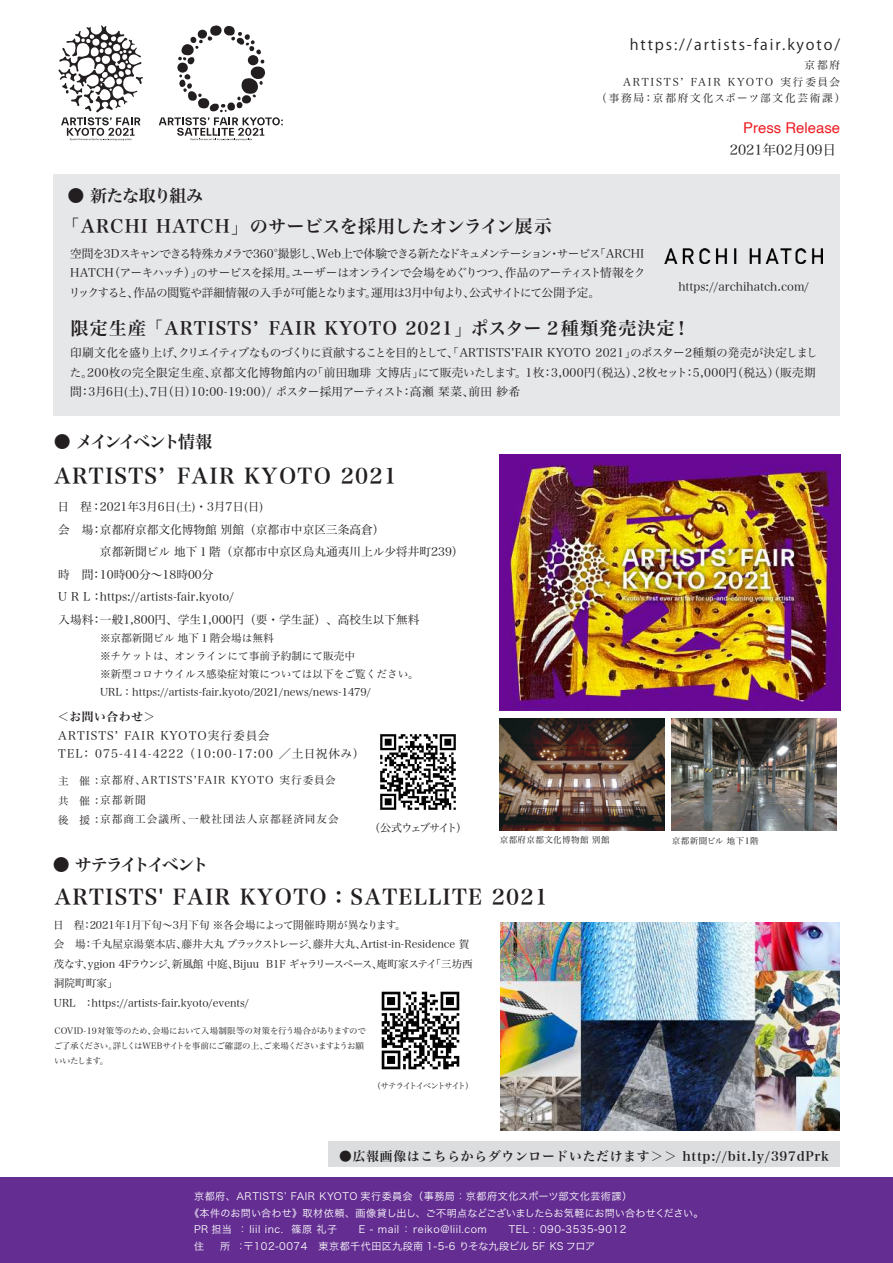
<style>
.page{position:relative;width:893px;height:1263px;background:#fff}
.page>*{position:absolute;margin:0;border:0;box-sizing:border-box;transform-origin:0 0}
.t1{font:21.3px "Hira Min Pro W6";letter-spacing:.06em;color:#231f20}
.t2{font:18px "Hira Min Pro W6";letter-spacing:.06em;color:#231f20}
.t3{font:18px "Hira Min Pro W6";letter-spacing:.015em;color:#231f20}
.t4{font:16.95px "Hira Min Pro W6";letter-spacing:-.14em;color:#231f20}
.t5{font:16.95px "Hira Min Pro W6";letter-spacing:-.145em;color:#231f20}
.t6{font:16.95px "Hira Min Pro W6";letter-spacing:-.055em;color:#231f20}
.t7{font:14.85px "Koz Go Pro";letter-spacing:.125em;color:#231f20}
.t8{font:14.85px "Helvetica";color:#ee1d23}
.t9{font:13.8px "Hira Min Pro W3";color:#231f20}
.t10{font:12.75px "Hira Min Pro W6";letter-spacing:.06em;color:#231f20}
.t11{font:11.7px/22.5px "Hira Min Pro W3";color:#231f20}
.t12{font:11.7px/19.5px "Hira Min Pro W3";letter-spacing:-.055em;color:#231f20}
.t13{font:11.7px/18px "Hira Min Pro W3";letter-spacing:.09em;color:#231f20}
.t14{font:11.7px "Hira Min Pro W6";letter-spacing:.065em;color:#231f20}
.t15{font:11.1px "Hira Min Pro W3";letter-spacing:-.155em;color:#231f20}
.t16{font:10.65px/19.5px "Hira Min Pro W3";color:#231f20}
.t17{font:10.65px/19.5px "Hira Min Pro W3";letter-spacing:.1em;color:#231f20}
.t18{font:10.65px "Hira Min Pro W3";letter-spacing:.17em;color:#231f20}
.t19{font:10.05px "Hira Kaku Pro W3";letter-spacing:.05em;color:#fff}
.t20{font:10.05px "Hira Kaku Pro W3";letter-spacing:.01em;color:#fff}
.t21{font:8.55px/15px "Hira Min Pro W3";letter-spacing:-.035em;color:#231f20}
.t22{font:8.55px "Hira Min Pro W3";letter-spacing:.05em;color:#231f20}
.t23{font:8.55px "Hira Min Pro W3";letter-spacing:-.16em;color:#231f20}
</style>
<div class="page">
<div style="left:0;top:1178px;width:893px;height:85px;background:#632d91"></div>
<svg style="left:159px;top:25px;width:124px;height:116px"></svg>
<svg style="left:58px;top:25px;width:85px;height:116px"></svg>
<div style="left:54px;top:174px;width:786px;height:242px;background:#e6e7e9"></div>
<img style="left:500px;top:718px;width:164px;height:113px">
<img style="left:672px;top:718px;width:164px;height:113px">
<img style="left:380px;top:734px;width:76px;height:76px">
<img style="left:500px;top:455px;width:340px;height:255px">
<img style="left:381px;top:991px;width:79px;height:79px">
<div style="left:328px;top:1141px;width:512px;height:26px;background:#dcdddf"></div>
<img style="left:500px;top:923px;width:340px;height:207px">
<img style="left:665px;top:249px;width:158px;height:14px">
<p class="t7" style="left:630px;top:35px;width:212px">https://artists-fair.kyoto/</p>
<p class="t16" style="left:804px;top:55px;width:37px">京都府</p>
<p class="t18" style="left:623px;top:73px;width:218px">ARTISTSʼ FAIR KYOTO 実行委員会</p>
<p class="t18" style="left:596px;top:89px;width:251px">（事務局：京都府文化スポーツ部文化芸術課）</p>
<h3 class="t6" style="left:67px;top:181px;width:137px">● 新たな取り組み</h3>
<h2 class="t3" style="left:62px;top:210px;width:492px">「ARCHI HATCH」のサービスを採用したオンライン展示</h2>
<p class="t12" style="left:69px;top:243px;width:578px">空間を3Dスキャンできる特殊カメラで360°撮影し、Web上で体験できる新たなドキュメンテーション・サービス「ARCHI<br>HATCH（アーキハッチ）」のサービスを採用。ユーザーはオンラインで会場をめぐりつつ、作品のアーティスト情報をクリックすると、作品の閲覧や詳細情報の入手が可能となります。運用は3月中旬より、公式サイトにて公開予定。</p>
<p class="t8" style="left:743px;top:116px;width:98px">Press Release</p>
<p class="t9" style="left:730px;top:138px;width:108px">2021年02月09日</p>
<p class="t11" style="left:678px;top:275px;width:132px">https://archihatch.com/</p>
<h2 class="t2" style="left:71px;top:312px;width:621px">限定生産 「ARTISTSʼ FAIR KYOTO 2021」ポスター 2種類発売決定！</h2>
<p class="t11" style="left:70px;top:342px;width:750px;line-height:19.5px">印刷文化を盛り上げ、クリエイティブなものづくりに貢献することを目的として、「ARTISTSʼFAIR KYOTO 2021」のポスター2種類の発売が決定しました。200枚の完全限定生産、京都文化博物館内の「前田珈琲 文博店」にて販売いたします。1枚：3,000円（税込）、2枚セット：5,000円（税込）（販売期間：3月6日(土)、7日（日）10:00-19:00）/ ポスター採用アーティスト：高瀬 栞菜、前田 紗希</p>
<h3 class="t5" style="left:54px;top:426px;width:160px">● メインイベント情報</h3>
<h1 class="t1" style="left:54px;top:457px;width:344px">ARTISTSʼ FAIR KYOTO 2021</h1>
<p class="t11" style="left:100px;top:495px;width:365px">2021年3月6日(土)・3月7日(日)<br>京都府京都文化博物館 別館（京都市中京区三条高倉）<br>京都新聞ビル 地下１階（京都市中京区烏丸通夷川上ル少将井町239）<br>10時00分～18時00分<br>https://artists-fair.kyoto/<br>一般1,800円、学生1,000円（要・学生証）、高校生以下無料</p>
<p class="t16" style="left:100px;top:628px;width:320px;line-height:18px">※京都新聞ビル 地下１階会場は無料<br>※チケットは、オンラインにて事前予約制にて販売中<br>※新型コロナウイルス感染症対策については以下をご覧ください。URL：https://artists-fair.kyoto/2021/news/news-1479/</p>
<p class="t11" style="left:58px;top:495px;width:46px">日　程：会　場：</p>
<p class="t11" style="left:58px;top:562px;width:46px;text-align:justify">時　間：U R L ：入場料：</p>
<p class="t14" style="left:58px;top:706px;width:99px">＜お問い合わせ＞</p>
<p class="t13" style="left:58px;top:726px;width:308px">ARTISTSʼ FAIR KYOTO実行委員会<br>TEL： 075-414-4222 （10:00-17:00 ／土日祝休み）</p>
<p class="t17" style="left:100px;top:769px;width:240px">京都府、ARTISTSʼFAIR KYOTO 実行委員会京都新聞<br>京都商工会議所、一般社団法人京都経済同友会</p>
<p class="t16" style="left:58px;top:770px;width:45px;text-align:justify">主　催：共　催：後　援：</p>
<h3 class="t4" style="left:53px;top:849px;width:157px">● サテライトイベント</h3>
<p class="t15" style="left:369px;top:818px;width:100px">（公式ウェブサイト）</p>
<p class="t22" style="left:500px;top:833px;width:111px">京都府京都文化博物館 別館</p>
<p class="t22" style="left:672px;top:834px;width:88px">京都新聞ビル 地下1階</p>
<h1 class="t1" style="left:54px;top:878px;width:495px">ARTISTS' FAIR KYOTO：SATELLITE 2021</h1>
<p class="t16" style="left:53px;top:914px;width:421px">日　程：2021年1月下旬～3月下旬 ※各会場によって開催時期が異なります。<br>会　場：千丸屋京湯葉本店、藤井大丸 ブラックストレージ、藤井大丸、Artist-in-Residence 賀茂なす、ygion 4Fラウンジ、新風館 中庭、Bijuu B1F ギャラリースペース、庵町家ステイ「三坊西洞院町町家」<br>URL　：https://artists-fair.kyoto/events/</p>
<p class="t21" style="left:54px;top:1022px;width:314px">COVID-19対策等のため、会場において入場制限等の対策を行う場合がありますのでご了承ください。詳しくはWEBサイトを事前にご確認の上、ご来場くださいますようお願いいたします。</p>
<p class="t23" style="left:372px;top:1078px;width:103px">（サテライトイベントサイト）</p>
<p class="t10" style="left:339px;top:1145px;width:491px">●広報画像はこちらからダウンロードいただけます＞＞ http://bit.ly/397dPrk</p>
<p class="t19" style="left:194px;top:1188px;width:440px">京都府、ARTISTSʼ FAIR KYOTO 実行委員会（事務局：京都府文化スポーツ部文化芸術課）</p>
<p class="t20" style="left:189px;top:1204px;width:516px">《本件のお問い合わせ》取材依頼、画像貸し出し、ご不明点などございましたらお気軽にお問い合わせください。</p>
<p class="t19" style="left:194px;top:1221px;width:434px">PR 担当 ： liil inc. 篠原 礼子　　E - mail ： reiko@liil.com　　TEL : 090-3535-9012</p>
<p class="t19" style="left:194px;top:1237px;width:12px">住</p>
<p class="t19" style="left:220px;top:1237px;width:376px">所 ：〒102-0074　東京都千代田区九段南 1-5-6 りそな九段ビル 5F KS フロア</p>
</div>
